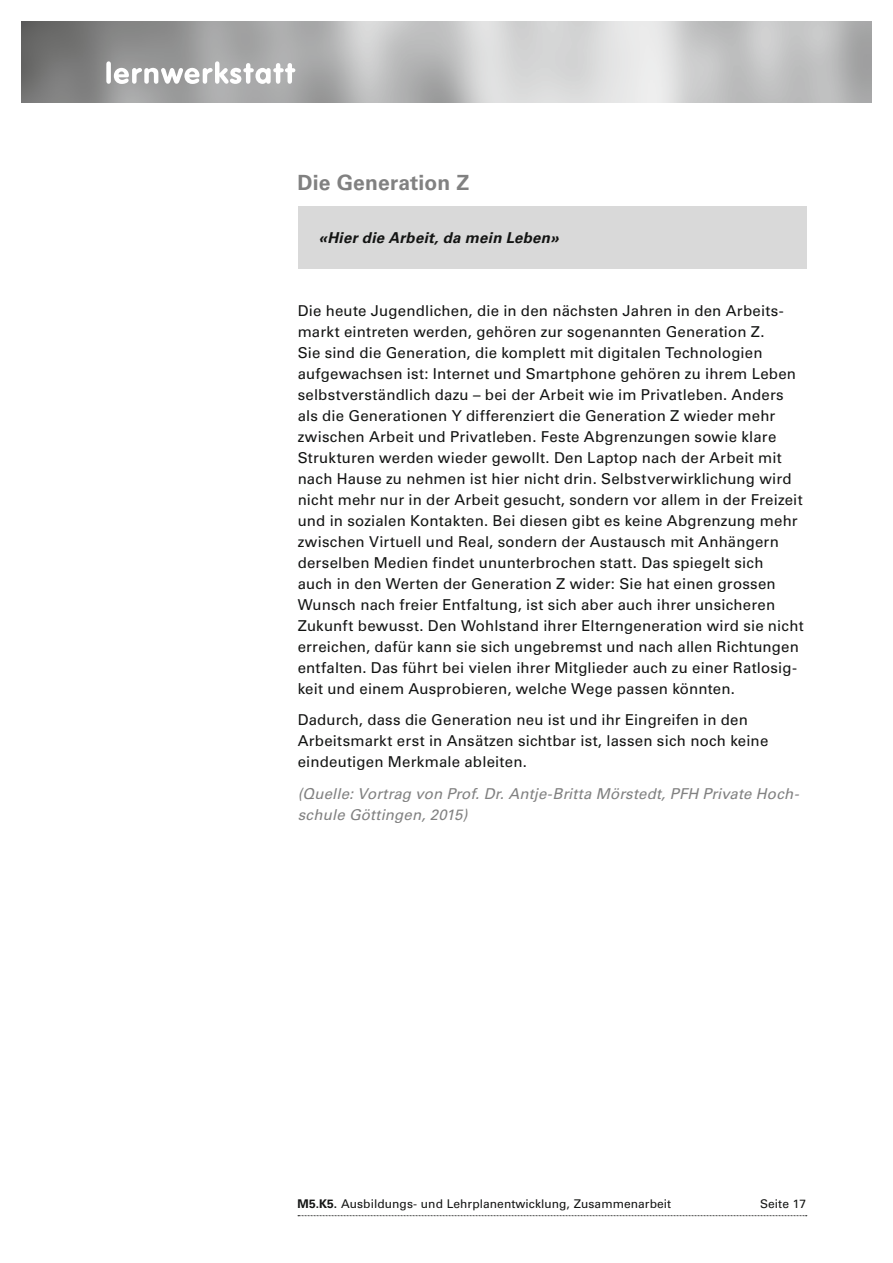
<style>
.page{position:relative;width:893px;height:1263px;background:#fff}
.page>*{position:absolute;margin:0;border:0;box-sizing:border-box;transform-origin:0 0}
.t1{font:700 21px "Univers";letter-spacing:.01em;color:#818181}
.t2{font:15px/21px "Univers";letter-spacing:.015em;color:#131413}
.t3{font:italic 15px/21px "Univers";letter-spacing:.01em;color:#818181}
.t4{font:italic 700 15px "Univers";letter-spacing:.02em;color:#131413}
.t5{font:12px "Univers";letter-spacing:.005em;color:#131413}
.s1{font-weight:700}
</style>
<div class="page">
<svg style="left:298px;top:1215px;width:509px;height:1px"></svg>
<img style="left:21px;top:21px;width:851px;height:81px">
<svg style="left:106px;top:61px;width:189px;height:23px"></svg>
<div style="left:298px;top:206px;width:508px;height:62px;background:#d9d9d9"></div>
<h1 class="t1" style="left:298px;top:170px;width:173px">Die Generation Z</h1>
<p class="t4" style="left:319px;top:229px;width:241px">«Hier die Arbeit, da mein Leben»</p>
<p class="t2" style="left:298px;top:300px;width:508px">Die heute Jugendlichen, die in den nächsten Jahren in den Arbeits&shy;markt eintreten werden, gehören zur sogenannten Generation Z.<br>Sie sind die Generation, die komplett mit digitalen Technologien aufgewachsen ist: Internet und Smartphone gehören zu ihrem Leben selbstverständlich dazu – bei der Arbeit wie im Privatleben. Anders als die Generationen Y differenziert die Generation Z wieder mehr zwischen Arbeit und Privatleben. Feste Abgrenzungen sowie klare Strukturen werden wieder gewollt. Den Laptop nach der Arbeit mit nach Hause zu nehmen ist hier nicht drin. Selbstverwirklichung wird nicht mehr nur in der Arbeit gesucht, sondern vor allem in der Freizeit und in sozialen Kontakten. Bei diesen gibt es keine Abgrenzung mehr zwischen Virtuell und Real, sondern der Austausch mit Anhängern derselben Medien findet ununterbrochen statt. Das spiegelt sich<br>auch in den Werten der Generation Z wider: Sie hat einen grossen Wunsch nach freier Entfaltung, ist sich aber auch ihrer unsicheren Zukunft bewusst. Den Wohlstand ihrer Elterngeneration wird sie nicht erreichen, dafür kann sie sich ungebremst und nach allen Richtungen entfalten. Das führt bei vielen ihrer Mitglieder auch zu einer Ratlosig&shy;keit und einem Ausprobieren, welche Wege passen könnten.</p>
<p class="t2" style="left:298px;top:709px;width:472px">Dadurch, dass die Generation neu ist und ihr Eingreifen in den<br>Arbeitsmarkt erst in Ansätzen sichtbar ist, lassen sich noch keine eindeutigen Merkmale ableiten.</p>
<p class="t3" style="left:298px;top:783px;width:503px">(Quelle: Vortrag von Prof. Dr. Antje-Britta Mörstedt, PFH Private Hoch&shy;schule Göttingen, 2015)</p>
<p class="t5" style="left:298px;top:1197px;width:375px"><span class="s1">M5.K5.</span> Ausbildungs- und Lehrplanentwicklung, Zusammenarbeit</p>
<p class="t5" style="left:760px;top:1197px;width:48px">Seite 17</p>
</div>
